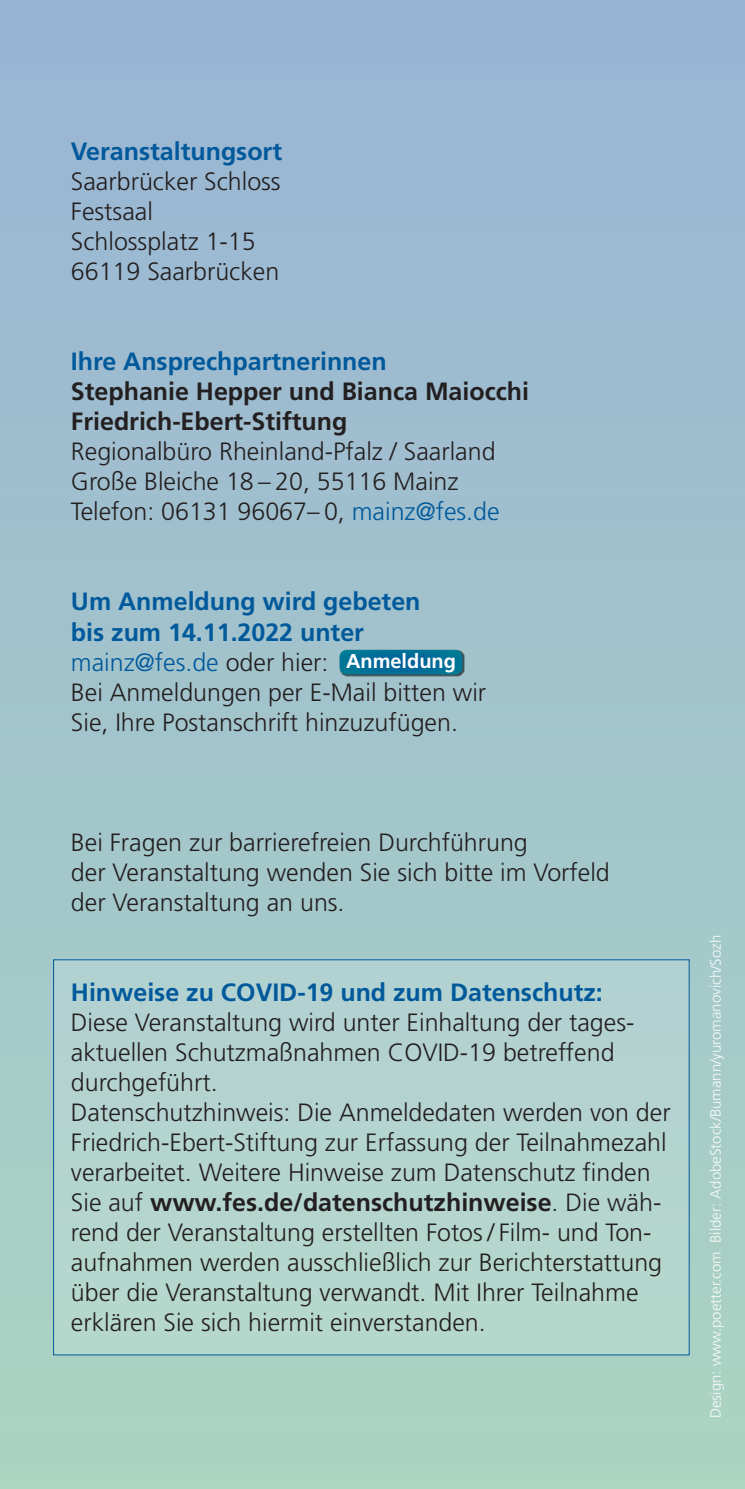
<style>
.page{position:relative;width:745px;height:1489px;background:#fff}
.page>*{position:absolute;margin:0;border:0;box-sizing:border-box;transform-origin:0 0}
.t1{font:300 25px/30px "Frutiger";color:#231f20}
.t2{font:700 25px "Frutiger";color:#00599b}
.t3{font:700 25px/30px "Frutiger";color:#231f20}
.t4{font:700 20px "Frutiger";color:#fff}
.t5{font:300 15px "Frutiger";color:rgb(255 255 255/.9)}
.s1{color:#00599b}
.s2{font-weight:700;color:#00599b}
.s3{font-weight:700}
</style>
<div class="page">
<div style="left:0;top:0;width:744px;height:1488px;background:linear-gradient(to bottom,#9ab4d5,#abd4c2)"></div>
<div style="left:54px;top:960px;width:634px;height:394px;background:#b4d4ce"></div>
<img style="left:332px;top:642px;width:141px;height:43px">
<svg style="left:339px;top:650px;width:123px;height:24px"></svg>
<p class="t2" style="left:71px;top:141px;width:212px">Veranstaltungsort</p>
<p class="t1" style="left:71px;top:168px;width:211px">Saarbrücker Schloss<br>Festsaal<br>Schlossplatz 1-15<br>66119 Saarbrücken</p>
<p class="t2" style="left:71px;top:351px;width:317px">Ihre Ansprechpartnerinnen</p>
<p class="t3" style="left:71px;top:378px;width:459px">Stephanie Hepper und Bianca Maiocchi<br>Friedrich-Ebert-Stiftung</p>
<p class="t1" style="left:71px;top:438px;width:430px">Regionalbüro Rheinland-Pfalz / Saarland<br>Große Bleiche 18 – 20, 55116 Mainz<br>Telefon: 06131 96067– 0, <span class="s1">mainz@fes.de</span></p>
<p class="t1" style="left:71px;top:588px;width:416px"><span class="s2">Um Anmeldung wird gebeten<br>bis zum 14.11.2022 unter </span><span class="s1">mainz@fes.de</span> oder hier:<br>Bei Anmeldungen per E-Mail bitten wir<br>Sie, Ihre Postanschrift hinzuzufügen.</p>
<p class="t4" style="left:346px;top:653px;width:111px">Anmeldung</p>
<p class="t1" style="left:71px;top:828px;width:540px">Bei Fragen zur barrierefreien Durchführung<br>der Veranstaltung wenden Sie sich bitte im Vorfeld der Veranstaltung an uns.</p>
<p class="t2" style="left:71px;top:981px;width:533px">Hinweise zu COVID-19 und zum Datenschutz:</p>
<p class="t1" style="left:71px;top:1008px;width:601px">Diese Veranstaltung wird unter Einhaltung der tages&shy;aktuellen Schutzmaßnahmen COVID-19 betreffend durchgeführt.<br>Datenschutzhinweis: Die Anmeldedaten werden von der Friedrich-Ebert-Stiftung zur Erfassung der Teilnahmezahl verarbeitet. Weitere Hinweise zum Datenschutz finden Sie auf <span class="s3">www.fes.de/datenschutzhinweise</span>. Die wäh&shy;rend der Veranstaltung erstellten Fotos / Film- und Ton&shy;aufnahmen werden ausschließlich zur Berichterstattung über die Veranstaltung verwandt. Mit Ihrer Teilnahme erklären Sie sich hiermit einverstanden.</p>
<p class="t5" style="left:709px;top:1417px;width:484px;rotate:-90deg">Design: www.poetter.com Bilder: AdobeStock/Bumann/yuromanovich/Sozh</p>
</div>
